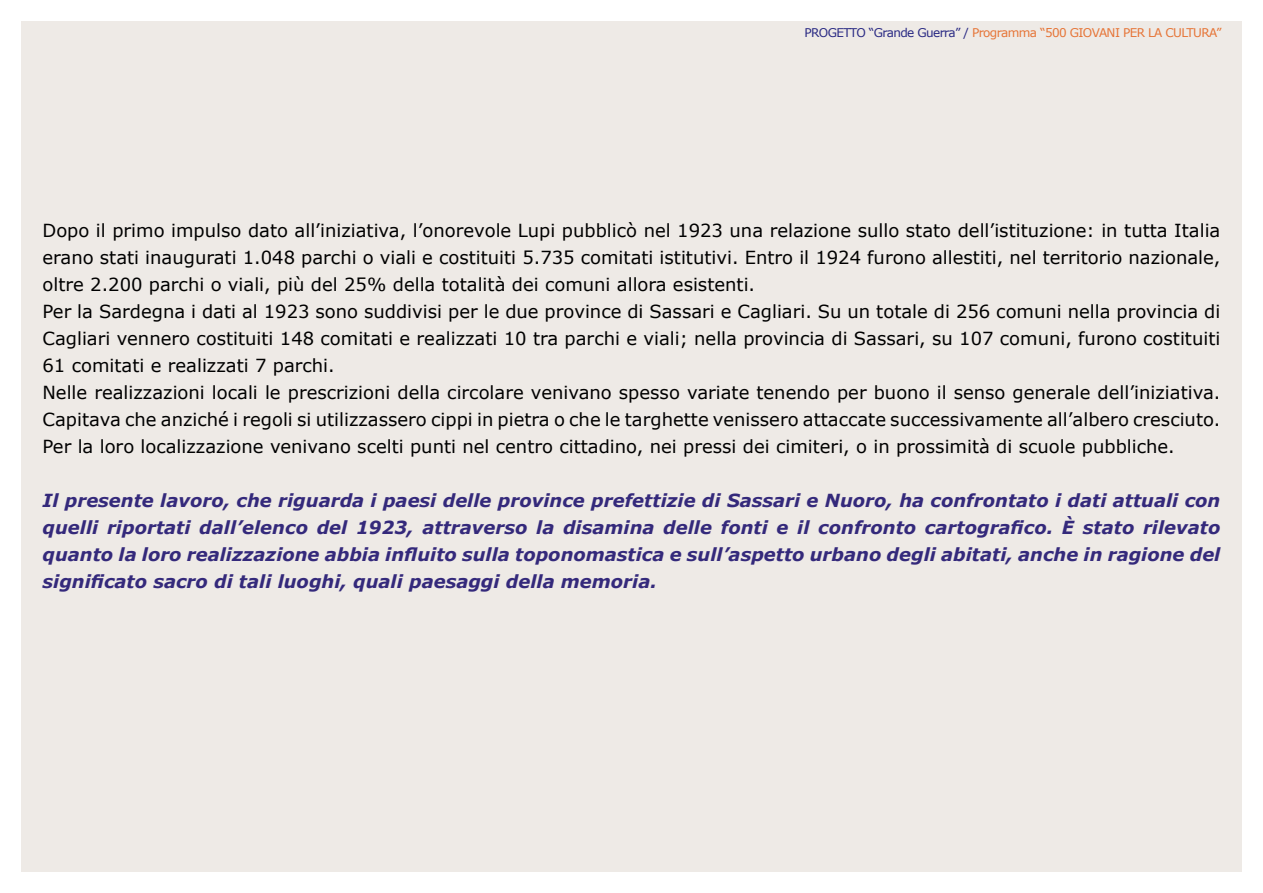
<style>
.page{position:relative;width:1263px;height:893px;background:#fff}
.page>*{position:absolute;margin:0;border:0;box-sizing:border-box;transform-origin:0 0}
.t1{font:18px/27px "Verdana";color:#000}
.t2{font:italic 700 18px/27px "Verdana";color:#34297b;text-align:justify}
.t3{font:12px "Verdana";letter-spacing:-.05em;color:#e67436}
.s1{color:#292983}
</style>
<div class="page">
<div style="left:21px;top:21px;width:1221px;height:851px;background:#eeeae6"></div>
<p class="t3" style="left:804px;top:25px;width:418px"><span class="s1">PROGETTO “Grande Guerra” /</span> Programma “500 GIOVANI PER LA CULTURA”</p>
<p class="t1" style="left:43px;top:217px;width:1179px">Dopo il primo impulso dato all’iniziativa, l’onorevole Lupi pubblicò nel 1923 una relazione sullo stato dell’istituzione: in tutta Italia erano stati inaugurati 1.048 parchi o viali e costituiti 5.735 comitati istitutivi. Entro il 1924 furono allestiti, nel territorio nazionale, oltre 2.200 parchi o viali, più del 25% della totalità dei comuni allora esistenti.<br>Per la Sardegna i dati al 1923 sono suddivisi per le due province di Sassari e Cagliari. Su un totale di 256 comuni nella provincia di Cagliari vennero costituiti 148 comitati e realizzati 10 tra parchi e viali; nella provincia di Sassari, su 107 comuni, furono costituiti 61 comitati e realizzati 7 parchi.<br>Nelle realizzazioni locali le prescrizioni della circolare venivano spesso variate tenendo per buono il senso generale dell’iniziativa.<br>Capitava che anziché i regoli si utilizzassero cippi in pietra o che le targhette venissero attaccate successivamente all’albero cresciuto.<br>Per la loro localizzazione venivano scelti punti nel centro cittadino, nei pressi dei cimiteri, o in prossimità di scuole pubbliche.</p>
<p class="t2" style="left:43px;top:487px;width:1179px">Il presente lavoro, che riguarda i paesi delle province prefettizie di Sassari e Nuoro, ha confrontato i dati attuali con quelli riportati dall’elenco del 1923, attraverso la disamina delle fonti e il confronto cartografico. È stato rilevato quanto la loro realizzazione abbia influito sulla toponomastica e sull’aspetto urbano degli abitati, anche in ragione del significato sacro di tali luoghi, quali paesaggi della memoria.</p>
</div>
